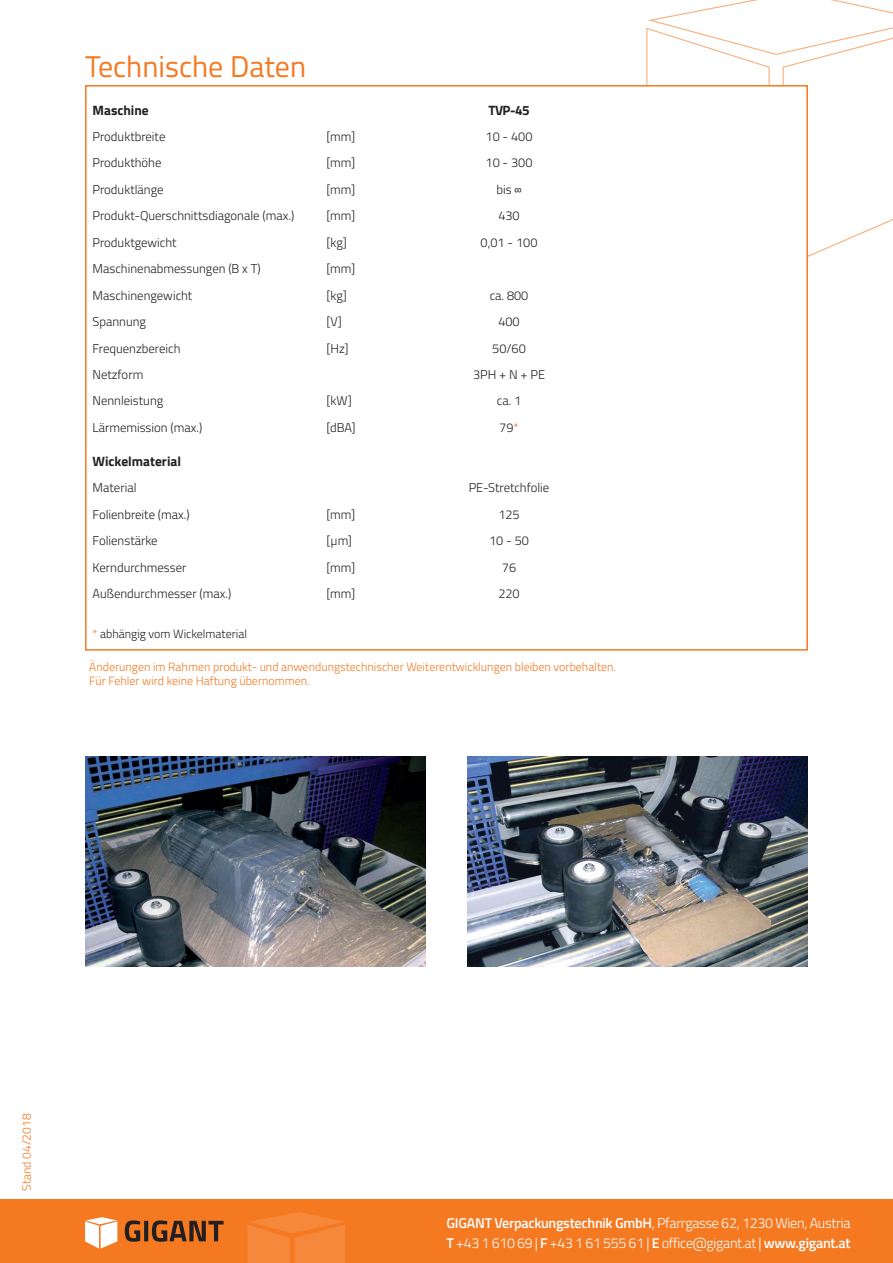
<style>
.page{position:relative;width:893px;height:1263px;background:#fff}
.page>*{position:absolute;margin:0;border:0;box-sizing:border-box;transform-origin:0 0}
.t1{font:30px "Titillium Web";color:#f47921}
.t2{font:300 14.25px/19.5px "Titillium Web";letter-spacing:-.02em;color:#fff}
.t3{font:700 13.5px "Titillium Web";color:#231f20}
.t4{font:300 12.75px "Titillium Web";color:#231f20}
.t5{font:300 12px/14.4px "Titillium Web";color:#f47921}
.t6{font:300 12px "Titillium Web";color:#231f20}
.s1{color:#f47921}
.s2{font-weight:600}
</style>
<div class="page">
<div style="left:0;top:1199px;width:893px;height:64px;background:#f47921"></div>
<svg style="left:646px;top:0;width:247px;height:257px"></svg>
<svg style="left:247px;top:1212px;width:98px;height:51px"></svg>
<svg style="left:125px;top:1220px;width:99px;height:22px"></svg>
<svg style="left:85px;top:1217px;width:32px;height:31px"></svg>
<div style="left:86px;top:86px;width:721px;height:564px;background:#fff"></div>
<img style="left:85px;top:757px;width:340px;height:210px">
<img style="left:468px;top:757px;width:340px;height:210px">
<h1 class="t1" style="left:85px;top:44px;width:223px">Technische Daten</h1>
<p class="t3" style="left:93px;top:100px;width:58px">Maschine</p>
<p class="t3" style="left:488px;top:100px;width:43px">TVP-45</p>
<p class="t4" style="left:93px;top:127px;width:74px">Produktbreite</p>
<p class="t4" style="left:326px;top:127px;width:30px">[mm]</p>
<p class="t4" style="left:486px;top:127px;width:48px">10 - 400</p>
<p class="t4" style="left:93px;top:154px;width:70px">Produkthöhe</p>
<p class="t4" style="left:326px;top:154px;width:30px">[mm]</p>
<p class="t4" style="left:486px;top:154px;width:48px">10 - 300</p>
<p class="t4" style="left:93px;top:180px;width:73px">Produktlänge</p>
<p class="t4" style="left:326px;top:180px;width:30px">[mm]</p>
<p class="t4" style="left:496px;top:180px;width:27px">bis ∞</p>
<p class="t4" style="left:93px;top:207px;width:203px">Produkt-Querschnittsdiagonale (max.)</p>
<p class="t4" style="left:326px;top:207px;width:30px">[mm]</p>
<p class="t4" style="left:498px;top:207px;width:23px">430</p>
<p class="t4" style="left:93px;top:233px;width:86px">Produktgewicht</p>
<p class="t4" style="left:326px;top:233px;width:22px">[kg]</p>
<p class="t4" style="left:481px;top:233px;width:58px">0,01 - 100</p>
<p class="t4" style="left:93px;top:260px;width:170px">Maschinenabmessungen (B x T)</p>
<p class="t4" style="left:326px;top:260px;width:30px">[mm]</p>
<p class="t4" style="left:93px;top:286px;width:101px">Maschinengewicht</p>
<p class="t4" style="left:326px;top:286px;width:22px">[kg]</p>
<p class="t4" style="left:490px;top:286px;width:40px">ca. 800</p>
<p class="t4" style="left:93px;top:312px;width:55px">Spannung</p>
<p class="t4" style="left:326px;top:312px;width:17px">[V]</p>
<p class="t4" style="left:498px;top:312px;width:23px">400</p>
<p class="t4" style="left:93px;top:339px;width:89px">Frequenzbereich</p>
<p class="t4" style="left:326px;top:339px;width:24px">[Hz]</p>
<p class="t4" style="left:492px;top:339px;width:35px">50/60</p>
<p class="t4" style="left:93px;top:365px;width:52px">Netzform</p>
<p class="t4" style="left:473px;top:365px;width:73px">3PH + N + PE</p>
<p class="t4" style="left:93px;top:392px;width:72px">Nennleistung</p>
<p class="t4" style="left:326px;top:392px;width:27px">[kW]</p>
<p class="t4" style="left:497px;top:392px;width:26px">ca. 1</p>
<p class="t4" style="left:93px;top:418px;width:111px">Lärmemission (max.)</p>
<p class="t4" style="left:326px;top:418px;width:31px">[dBA]</p>
<p class="t4" style="left:499px;top:418px;width:21px">79<span class="s1">*</span></p>
<p class="t3" style="left:93px;top:451px;width:90px">Wickelmaterial</p>
<p class="t4" style="left:93px;top:479px;width:46px">Material</p>
<p class="t4" style="left:469px;top:479px;width:82px">PE-Stretchfolie</p>
<p class="t4" style="left:93px;top:505px;width:99px">Folienbreite (max.)</p>
<p class="t4" style="left:326px;top:505px;width:30px">[mm]</p>
<p class="t4" style="left:498px;top:505px;width:23px">125</p>
<p class="t4" style="left:93px;top:532px;width:67px">Folienstärke</p>
<p class="t4" style="left:326px;top:532px;width:27px">[µm]</p>
<p class="t4" style="left:489px;top:532px;width:41px">10 - 50</p>
<p class="t4" style="left:93px;top:558px;width:96px">Kerndurchmesser</p>
<p class="t4" style="left:326px;top:558px;width:30px">[mm]</p>
<p class="t4" style="left:502px;top:558px;width:16px">76</p>
<p class="t4" style="left:93px;top:584px;width:140px">Außendurchmesser (max.)</p>
<p class="t4" style="left:326px;top:584px;width:30px">[mm]</p>
<p class="t4" style="left:498px;top:584px;width:23px">220</p>
<p class="t6" style="left:93px;top:625px;width:156px"><span class="s1">*</span> abhängig vom Wickelmaterial</p>
<p class="t5" style="left:89px;top:659px;width:528px">Änderungen im Rahmen produkt- und anwendungstechnischer Weiterentwicklungen bleiben vorbehalten.<br>Für Fehler wird keine Haftung übernommen.</p>
<p class="t5" style="left:19px;top:1191px;width:78px;rotate:-90deg">Stand 04/2018</p>
<p class="t2" style="left:446px;top:1213px;width:405px"><span class="s2">GIGANT Verpackungstechnik GmbH</span>, Pfarrgasse 62, 1230 Wien, Austria<br><span class="s2">T</span> +43 1 610 69 | <span class="s2">F</span> +43 1 61 555 61 | <span class="s2">E</span> office@gigant.at | <span class="s2">www.gigant.at</span></p>
</div>
